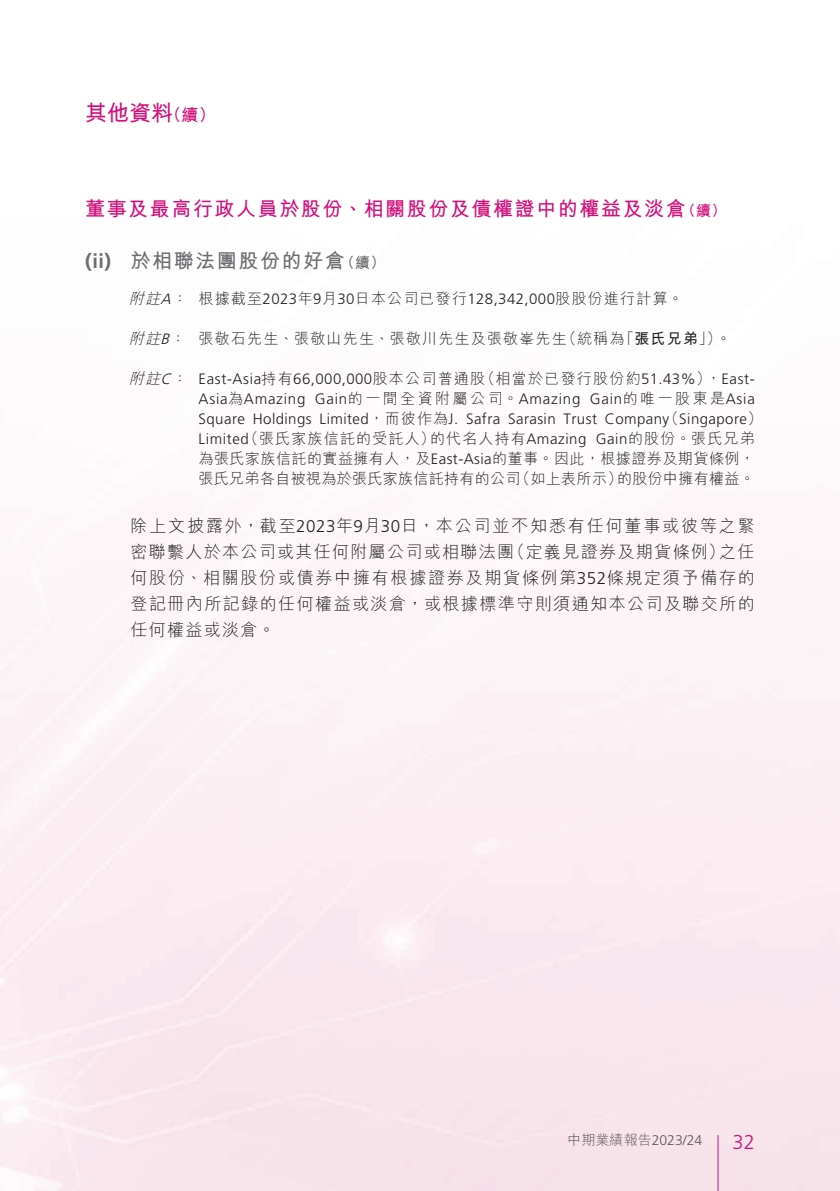
<style>
.page{position:relative;width:840px;height:1191px;background:#fff}
.page>*{position:absolute;margin:0;border:0;box-sizing:border-box;transform-origin:0 0}
.t1{font:700 22px "M Hei HK";color:#d30f7b}
.t2{font:700 20px "M Hei HK";letter-spacing:.08em;color:#d30f7b}
.t3{font:700 20px "M Hei HK";letter-spacing:.08em;color:#6c6d70}
.t4{font:700 20px "Frutiger LT Std";color:#6c6d70}
.t5{font:300 20px "Frutiger LT Std";color:#d30f7b}
.t6{font:300 17px/26px "M Hei HK";letter-spacing:.085em;color:#231f20}
.t7{font:300 17px/26px "M Hei HK";letter-spacing:.11em;color:#231f20;text-align:right}
.t8{font:700 17px "M Hei HK";color:#d30f7b}
.t9{font:300 15px "M Hei HK";letter-spacing:.08em;color:#231f20}
.t10{font:300 15px "Frutiger LT Std";letter-spacing:.03em;color:#231f20}
.t11{font:300 15px/20px "M Hei HK";letter-spacing:.03em;color:#231f20;text-align:right}
.t12{font:300 15px "Frutiger LT Std";letter-spacing:.055em;color:#231f20}
.t13{font:300 15px "M Hei HK";letter-spacing:.02em;color:#231f20}
.t14{font:italic 300 15px "M Hei HK";color:#231f20}
.t15{font:700 15px "M Hei HK";color:#231f20}
.t16{font:700 15px "M Hei HK";color:#d30f7b}
.t17{font:700 15px "M Hei HK";color:#6c6d70}
.t18{font:300 14px "Frutiger LT Std";color:#57585a}
.s1{font-family:"Frutiger LT Std"}
.s2{font-weight:300}
.s3{font-family:"M Hei HK"}
</style>
<div class="page">
<hr style="left:717px;top:1135px;width:1px;height:56px;background:#d30f7b">
<h1 class="t1" style="left:85px;top:97px;width:89px">其他資料</h1>
<p class="t8" style="left:164px;top:102px;width:52px">（續(</p>
<h2 class="t2" style="left:85px;top:194px;width:602px">董事及最高行政人員於股份、相關股份及債權證中的權益及淡倉</h2>
<p class="t17" style="left:339px;top:252px;width:47px">（續(</p>
<p class="t16" style="left:680px;top:200px;width:47px">（續(</p>
<h2 class="t3" style="left:130px;top:246px;width:216px">於相聯法團股份的好倉</h2>
<h2 class="t4" style="left:85px;top:250px;width:28px">(ii)</h2>
<p class="t14" style="left:129px;top:288px;width:48px">附註<span class="s1">A</span></p>
<p class="t9" style="left:172px;top:288px;width:16px">：</p>
<p class="t9" style="left:198px;top:288px;width:485px">根據截至<span class="s1">2023</span>年 月<span class="s1">9 30</span>日本公司已發行<span class="s1">128,342,000</span>股股份進行計算。</p>
<p class="t14" style="left:129px;top:328px;width:46px">附註<span class="s1">B</span></p>
<p class="t9" style="left:171px;top:328px;width:16px">：</p>
<p class="t9" style="left:561px;top:328px;width:64px">（統稱為</p>
<p class="t15" style="left:618px;top:328px;width:104px"><span class="s2">「</span>張氏兄弟 <span class="s2">(「</span></p>
<p class="t9" style="left:198px;top:328px;width:369px">張敬石先生、張敬山先生、張敬川先生及張敬峯先生</p>
<p class="t9" style="left:715px;top:328px;width:16px">。</p>
<p class="t14" style="left:129px;top:368px;width:48px">附註<span class="s1">C</span></p>
<p class="t9" style="left:172px;top:368px;width:16px">：</p>
<p class="t9" style="left:480px;top:368px;width:232px">（相當於已發行股份約<span class="s1">51.43%</span>）</p>
<p class="t10" style="left:198px;top:370px;width:288px">East-Asia<span class="s3">持有</span>66,000,000<span class="s3">股本公司普通股</span></p>
<p class="t10" style="left:705px;top:370px;width:50px"><span class="s3">，</span>East-</p>
<p class="t12" style="left:198px;top:390px;width:108px">Asia<span class="s3">為</span>Amazing</p>
<p class="t12" style="left:315px;top:390px;width:267px">Gain<span class="s3">的一間全資附屬公司。</span>Amazing</p>
<p class="t12" style="left:589px;top:390px;width:166px">Gain<span class="s3">的唯一股東是</span>Asia</p>
<p class="t10" style="left:198px;top:410px;width:48px">Square</p>
<p class="t10" style="left:253px;top:410px;width:60px">Holdings</p>
<p class="t10" style="left:319px;top:410px;width:140px">Limited<span class="s3">，而彼作為</span>J.</p>
<p class="t10" style="left:466px;top:410px;width:36px">Safra</p>
<p class="t10" style="left:508px;top:410px;width:49px">Sarasin</p>
<p class="t10" style="left:563px;top:410px;width:35px">Trust</p>
<p class="t10" style="left:663px;top:410px;width:100px"><span class="s3">（</span>Singapore<span class="s3">(</span></p>
<p class="t10" style="left:604px;top:410px;width:66px">Company</p>
<p class="t9" style="left:595px;top:428px;width:160px"><span class="s1">Gain</span>的股份。張氏兄弟</p>
<p class="t9" style="left:243px;top:428px;width:193px">（張氏家族信託的受託人）</p>
<p class="t10" style="left:430px;top:430px;width:158px"><span class="s3">的代名人持有</span>Amazing</p>
<p class="t10" style="left:198px;top:430px;width:52px">Limited</p>
<p class="t11" style="left:198px;top:448px;width:557px">為張氏家族信託的實益擁有人，及<span class="s1">East-Asia</span>的董事。因此，根據證券及期貨條例，的股份中擁有權益。</p>
<p class="t13" style="left:198px;top:468px;width:323px">張氏兄弟各自被視為於張氏家族信託持有的公司</p>
<p class="t7" style="left:130px;top:512px;width:625px">除上文披露外，截至<span class="s1">2023</span>年 月<span class="s1">9 30</span>日，本公司並不知悉有任何董事或彼等之緊之任</p>
<p class="t9" style="left:515px;top:468px;width:108px">（如上表所示）</p>
<p class="t6" style="left:508px;top:538px;width:218px">（定義見證券及期貨條例）</p>
<p class="t6" style="left:130px;top:538px;width:625px">密聯繫人於本公司或其任何附屬公司或相聯法團<br>何股份、相關股份或債券中擁有根據證券及期貨條例第<span class="s1">352</span>條規定須予備存的登記冊內所記錄的任何權益或淡倉，或根據標準守則須通知本公司及聯交所的任何權益或淡倉。</p>
<p class="t18" style="left:567px;top:1132px;width:136px"><span class="s3">中期業績報告</span>2023/24</p>
<h2 class="t5" style="left:732px;top:1131px;width:24px">32</h2>
</div>
